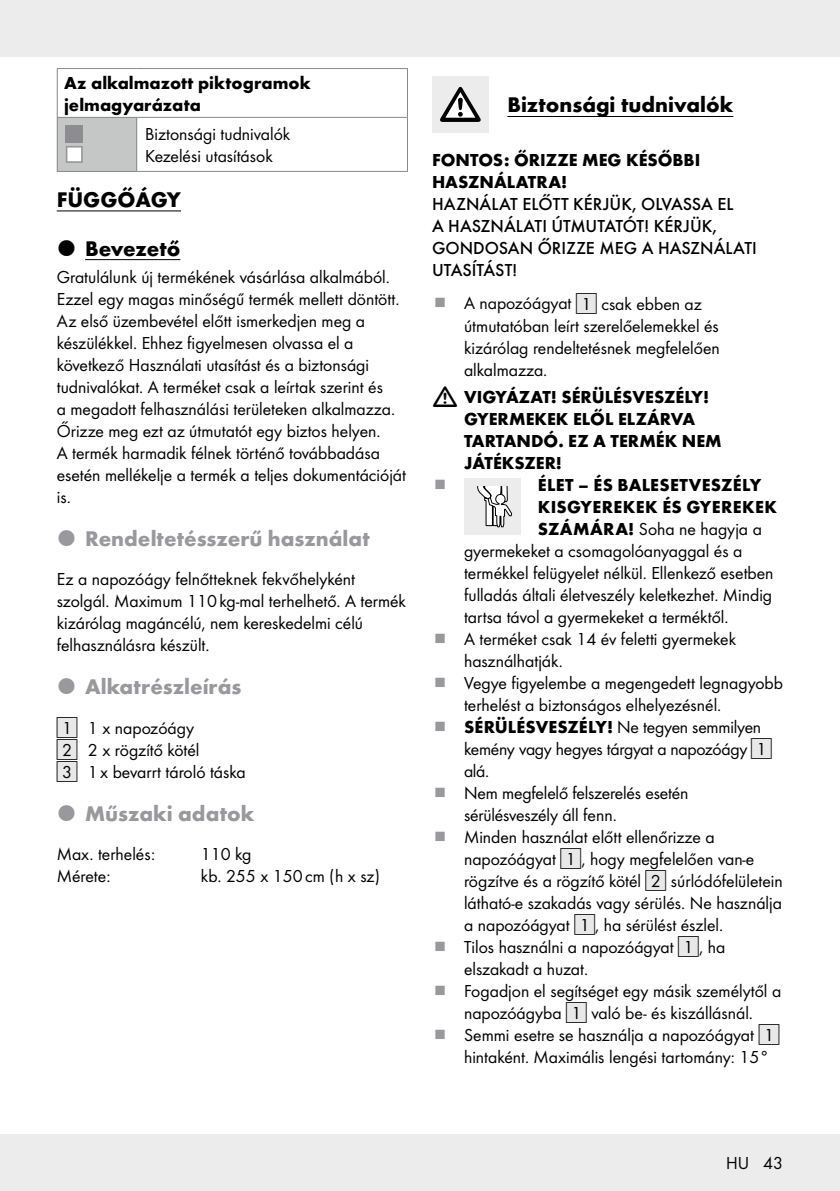
<style>
.page{position:relative;width:840px;height:1191px;background:#fff}
.page>*{position:absolute;margin:0;border:0;box-sizing:border-box;transform-origin:0 0}
.t1{font:700 22px "Futura";color:#98989d}
.t2{font:700 22px "Futura";color:#000}
.t3{font:18px/22px "Futura Boo";color:#000}
.t4{font:700 18px/22px "Futura";color:#000}
.t5{font:500 18px/22px "Futura";color:#000}
.t6{font:700 18px "Futura";letter-spacing:.02em;color:#000}
.t7{font:15.8px "IMP Lidl Num Box";color:#e8e8e9}
.s1{font-family:"IMP Lidl Num Box";font-size:15.8px;color:#e8e8e9}
.s2{font-family:"IMP Lidl Num Box";font-size:15.8px}
.s3{font-family:"Futura";font-weight:700}
</style>
<div class="page">
<div style="left:0;top:0;width:839px;height:57px;background:#ececec"></div>
<div style="left:0;top:1134px;width:839px;height:57px;background:#ececec"></div>
<hr style="left:57px;top:210px;width:124px;height:1px;background:#000">
<hr style="left:85px;top:259px;width:95px;height:1px;background:#000">
<div style="left:57px;top:117px;width:80px;height:54px;background:#c5c7c7"></div>
<hr style="left:57px;top:118px;width:1px;height:53px;background:#878988">
<hr style="left:407px;top:118px;width:1px;height:53px;background:#878988">
<hr style="left:57px;top:171px;width:80px;height:1px;background:#878988">
<hr style="left:137px;top:171px;width:271px;height:1px;background:#878988">
<hr style="left:136px;top:118px;width:1px;height:53px;background:#878988">
<hr style="left:57px;top:68px;width:80px;height:1px;background:#878988">
<hr style="left:57px;top:69px;width:1px;height:48px;background:#878988">
<hr style="left:137px;top:68px;width:271px;height:1px;background:#878988">
<hr style="left:407px;top:69px;width:1px;height:48px;background:#878988">
<hr style="left:57px;top:117px;width:80px;height:1px;background:#878988">
<hr style="left:137px;top:117px;width:271px;height:1px;background:#878988">
<div style="left:66px;top:126px;width:17px;height:17px;background:#8d8c90"></div>
<svg style="left:66px;top:146px;width:17px;height:17px"></svg>
<div style="left:432px;top:76px;width:56px;height:57px;background:#ececec"></div>
<svg style="left:440px;top:87px;width:40px;height:35px"></svg>
<hr style="left:507px;top:116px;width:226px;height:1px;background:#000">
<div style="left:464px;top:478px;width:56px;height:57px;background:#ececec"></div>
<svg style="left:477px;top:486px;width:35px;height:41px"></svg>
<p class="t4" style="left:64px;top:70px;width:248px">Az alkalmazott piktogramok jelmagyarázata</p>
<p class="t3" style="left:145px;top:122px;width:146px">Biztonsági tudnivalók<br>Kezelési utasítások</p>
<p class="t2" style="left:57px;top:183px;width:126px">FÜGGŐÁGY</p>
<p class="t2" style="left:85px;top:232px;width:97px">Bevezető</p>
<p class="t3" style="left:57px;top:265px;width:350px">Gratulálunk új termékének vásárlása alkalmából.<br>Ezzel egy magas minőségű termék mellett döntött.<br>Az első üzembevétel előtt ismerkedjen meg a készülékkel. Ehhez figyelmesen olvassa el a következő Használati utasítást és a biztonsági tudnivalókat. A terméket csak a leírtak szerint és<br>a megadott felhasználási területeken alkalmazza.<br>Őrizze meg ezt az útmutatót egy biztos helyen.<br>A termék harmadik félnek történő továbbadása esetén mellékelje a termék a teljes dokumentációját is.</p>
<p class="t1" style="left:85px;top:523px;width:286px">Rendeltetésszerű használat</p>
<p class="t3" style="left:57px;top:567px;width:350px">Ez a napozóágy felnőtteknek fekvőhelyként szolgál. Maximum 110kg-mal terhelhető. A termék kizárólag magáncélú, nem kereskedelmi célú felhasználásra készült.</p>
<p class="t1" style="left:85px;top:671px;width:158px">Alkatrészleírás</p>
<p class="t3" style="left:57px;top:715px;width:190px"><span class="s1">[</span><span class="s2">1]</span> 1 x napozóágy<br><span class="s1">[</span><span class="s2">2]</span> 2 x rögzítő kötél<br><span class="s1">[</span><span class="s2">3]</span> 1x bevarrt tároló táska</p>
<p class="t1" style="left:85px;top:797px;width:171px">Műszaki adatok</p>
<p class="t3" style="left:57px;top:841px;width:100px">Max. terhelés:</p>
<p class="t3" style="left:201px;top:841px;width:52px">110 kg</p>
<p class="t3" style="left:57px;top:863px;width:55px">Mérete:</p>
<p class="t3" style="left:201px;top:863px;width:180px">kb. 255 x 150cm (h x sz)</p>
<p class="t2" style="left:507px;top:89px;width:227px">Biztonsági tudnivalók</p>
<p class="t4" style="left:432px;top:148px;width:270px">FONTOS: ŐRIZZE MEG KÉSŐBBI<br>HASZNÁLATRA!</p>
<p class="t5" style="left:432px;top:192px;width:326px">HAZNÁLAT ELŐTT KÉRJÜK, OLVASSA EL<br>A HASZNÁLATI ÚTMUTATÓT! KÉRJÜK,<br>GONDOSAN ŐRIZZE MEG A HASZNÁLATI<br>UTASÍTÁST!</p>
<p class="t3" style="left:464px;top:291px;width:257px">A napozóágyat <span class="s1">[</span><span class="s2">1]</span> csak ebben az útmutatóban leírt szerelőelemekkel és kizárólag rendeltetésnek megfelelően alkalmazza.</p>
<p class="t4" style="left:464px;top:385px;width:246px">VIGYÁZAT! SÉRÜLÉSVESZÉLY!</p>
<p class="t4" style="left:464px;top:407px;width:232px">GYERMEKEK ELŐL ELZÁRVA</p>
<p class="t4" style="left:464px;top:429px;width:259px">TARTANDÓ. EZ A TERMÉK NEM</p>
<p class="t4" style="left:464px;top:451px;width:99px">JÁTÉKSZER!</p>
<p class="t6" style="left:537px;top:472px;width:225px">ÉLET – ÉS BALESETVESZÉLY</p>
<p class="t6" style="left:537px;top:494px;width:241px">KISGYEREKEK ÉS GYEREKEK</p>
<p class="t3" style="left:464px;top:517px;width:320px;text-indent:74px"><span class="s3">SZÁMÁRA!</span> Soha ne hagyja a gyermekeket a csomagolóanyaggal és a termékkel felügyelet nélkül. Ellenkező esetben fulladás általi életveszély keletkezhet. Mindig tartsa távol a gyermekeket a terméktől.<br>A terméket csak 14 év feletti gyermekek használhatják.<br>Vegye figyelembe a megengedett legnagyobb terhelést a biztonságos elhelyezésnél.<br><span class="s3">SÉRÜLÉSVESZÉLY!</span> Ne tegyen semmilyen kemény vagy hegyes tárgyat a napozóágy <span class="s2">1]</span></p>
<p class="t7" style="left:750px;top:738px;width:21px">[</p>
<p class="t3" style="left:464px;top:759px;width:320px">alá.<br>Nem megfelelő felszerelés esetén sérülésveszély áll fenn.<br>Minden használat előtt ellenőrizze a napozóágyat <span class="s1">[</span><span class="s2">1]</span>, hogy megfelelően van-e rögzítve és a rögzítő kötél <span class="s1">[</span><span class="s2">2]</span> súrlódófelületein látható-e szakadás vagy sérülés. Ne használja a napozóágyat <span class="s1">[</span><span class="s2">1]</span>, ha sérülést észlel.<br>Tilos használni a napozóágyat <span class="s1">[</span><span class="s2">1]</span>, ha elszakadt a huzat.<br>Fogadjon el segítséget egy másik személytől a napozóágyba <span class="s1">[</span><span class="s2">1]</span> való be- és kiszállásnál.<br>Semmi esetre se használja a napozóágyat <span class="s1">[</span><span class="s2">1] </span>hintaként. Maximális lengési tartomány: 15°</p>
<p class="t3" style="left:725px;top:1151px;width:59px">HU 43</p>
</div>
